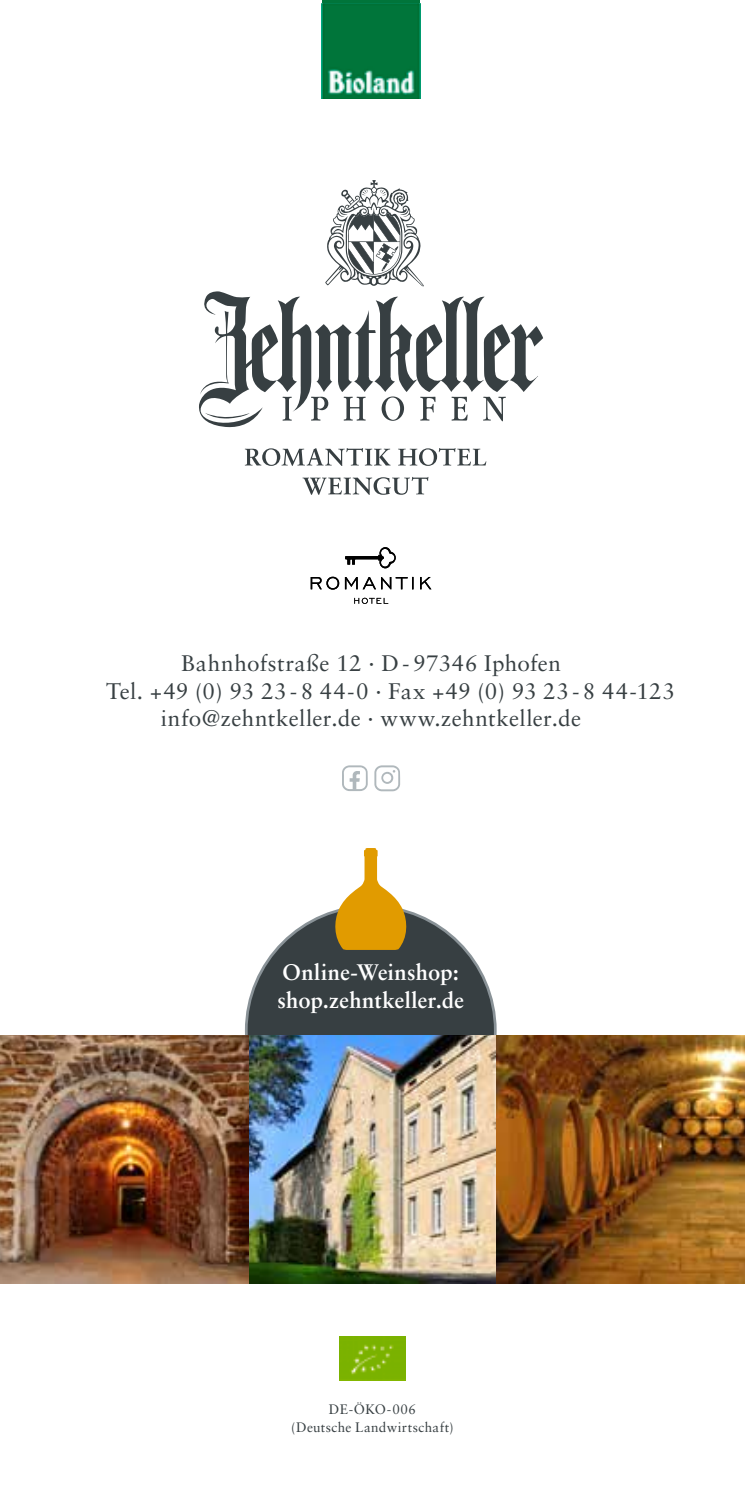
<style>
.page{position:relative;width:745px;height:1489px;background:#fff}
.page>*{position:absolute;margin:0;border:0;box-sizing:border-box;transform-origin:0 0}
.t1{font:22.5px "Sabon LT Std";letter-spacing:.015em;color:#373f42}
.t2{font:700 22.5px/27.5px "Sabon LT Std";letter-spacing:.01em;color:#fff}
.t3{font:13.75px/18.8px "Sabon LT Std";letter-spacing:.03em;color:#373f42;text-align:center}
</style>
<div class="page">
<div style="left:322px;top:0;width:97px;height:99px;background:#00753a"></div>
<img style="left:321px;top:3px;width:99px;height:96px">
<div style="left:246px;top:906px;width:249px;height:248px;background:#373f42;border-radius:50%"></div>
<svg style="left:333px;top:848px;width:75px;height:101px"></svg>
<img style="left:0;top:1035px;width:744px;height:248px">
<img style="left:339px;top:1336px;width:66px;height:44px">
<svg style="left:302px;top:477px;width:126px;height:18px"></svg>
<svg style="left:245px;top:448px;width:241px;height:18px"></svg>
<svg style="left:199px;top:180px;width:344px;height:248px"></svg>
<svg style="left:354px;top:597px;width:34px;height:7px"></svg>
<svg style="left:345px;top:547px;width:50px;height:21px"></svg>
<svg style="left:310px;top:576px;width:121px;height:13px"></svg>
<svg style="left:374px;top:765px;width:26px;height:26px"></svg>
<svg style="left:342px;top:765px;width:25px;height:26px"></svg>
<p class="t1" style="left:181px;top:650px;width:381px">Bahnhofstraße 12 · D- 97346 Iphofen</p>
<p class="t1" style="left:106px;top:677px;width:570px">Tel. +49 (0) 93 23 - 8 44-0 · Fax +49 (0) 93 23 - 8 44-123</p>
<p class="t1" style="left:161px;top:705px;width:421px">info@zehntkeller.de · www.zehntkeller.de</p>
<p class="t2" style="left:277px;top:958px;width:188px">Online-Weinshop: shop.zehntkeller.de</p>
<p class="t3" style="left:291px;top:1398px;width:164px">DE-ÖKO-006<br>(Deutsche Landwirtschaft)</p>
</div>
